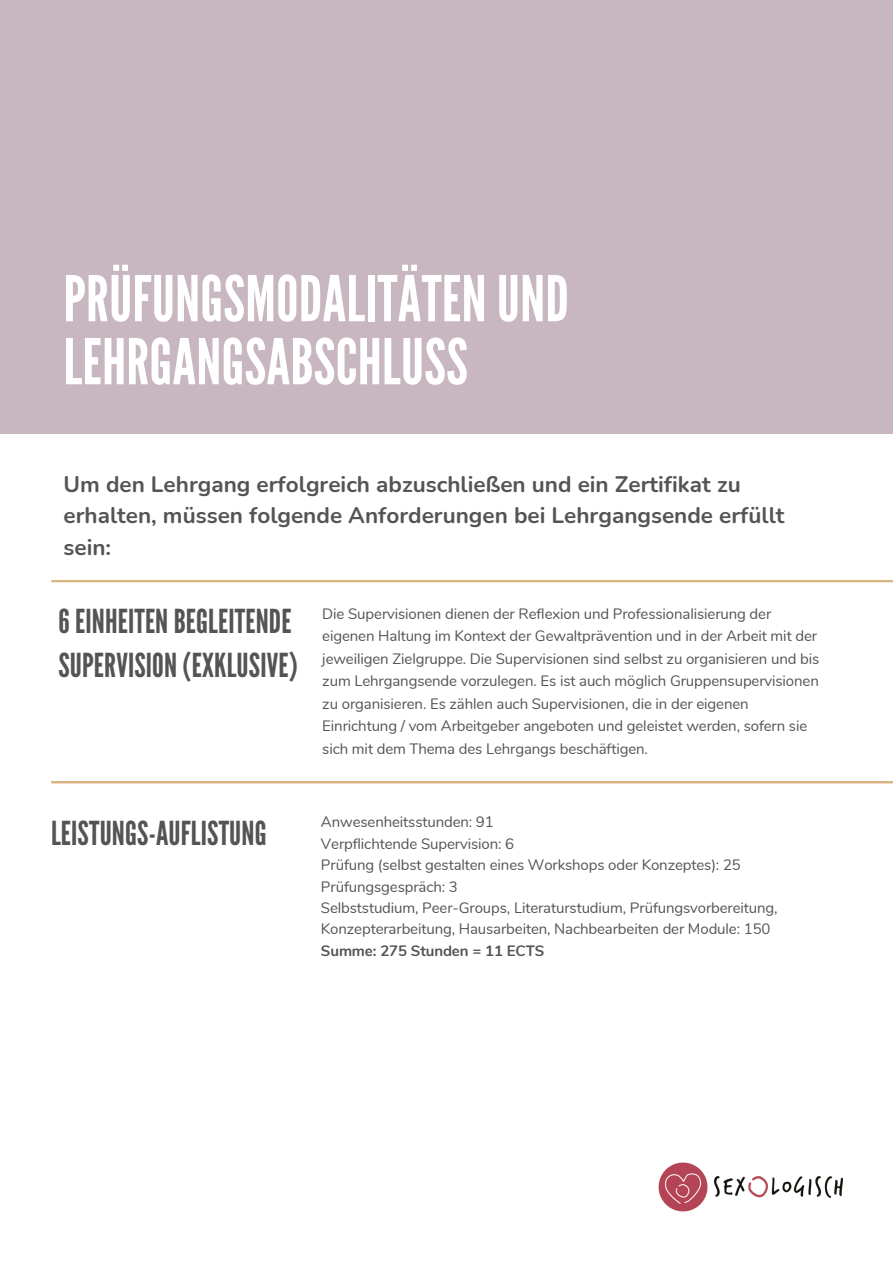
<style>
.page{position:relative;width:893px;height:1264px;background:#fff}
.page>*{position:absolute;margin:0;border:0;box-sizing:border-box;transform-origin:0 0}
.t1{font:63px/63px "League Gothic";letter-spacing:.005em;color:#fff}
.t2{font:33px/43.8px "League Gothic";letter-spacing:.005em;color:#555454}
.t3{font:700 22.5px/31.5px "Nunito";color:#555454}
.t4{font:15px/22.5px "Nunito";letter-spacing:-.01em;color:#555454}
.t5{font:700 15px "Nunito";letter-spacing:-.01em;color:#555454}
</style>
<div class="page">
<div style="left:0;top:0;width:892px;height:434px;background:#c8b6c0"></div>
<hr style="left:51px;top:580px;width:841px;height:2px;background:#d8b67f">
<hr style="left:51px;top:781px;width:841px;height:2px;background:#d8b67f">
<img style="left:714px;top:1176px;width:128px;height:21px">
<img style="left:658px;top:1162px;width:50px;height:50px">
<h1 class="t1" style="left:64px;top:269px;width:507px">PRÜFUNGSMODALITÄTEN UND<br>LEHRGANGSABSCHLUSS</h1>
<h3 class="t3" style="left:64px;top:468px;width:722px">Um den Lehrgang erfolgreich abzuschließen und ein Zertifikat zu erhalten, müssen folgende Anforderungen bei Lehrgangsende erfüllt sein:</h3>
<p class="t2" style="left:58px;top:600px;width:241px">6 EINHEITEN BEGLEITENDE<br>SUPERVISION (EXKLUSIVE)</p>
<p class="t4" style="left:322px;top:602px;width:450px">Die Supervisionen dienen der Reflexion und Professionalisierung der</p>
<p class="t4" style="left:322px;top:625px;width:498px">eigenen Haltung im Kontext der Gewaltprävention und in der Arbeit mit der jeweiligen Zielgruppe. Die Supervisionen sind selbst zu organisieren und bis zum Lehrgangsende vorzulegen. Es ist auch möglich Gruppensupervisionen zu organisieren. Es zählen auch Supervisionen, die in der eigenen Einrichtung / vom Arbeitgeber angeboten und geleistet werden, sofern sie sich mit dem Thema des Lehrgangs beschäftigen.</p>
<p class="t2" style="left:51px;top:812px;width:217px">LEISTUNGS-AUFLISTUNG</p>
<p class="t4" style="left:321px;top:811px;width:174px">Anwesenheitsstunden: 91</p>
<p class="t4" style="left:321px;top:832px;width:195px">Verpflichtende Supervision: 6</p>
<p class="t4" style="left:321px;top:854px;width:421px">Prüfung (selbst gestalten eines Workshops oder Konzeptes): 25</p>
<p class="t4" style="left:321px;top:875px;width:138px">Prüfungsgespräch: 3</p>
<p class="t4" style="left:321px;top:896px;width:458px">Selbststudium, Peer-Groups, Literaturstudium, Prüfungsvorbereitung,</p>
<p class="t4" style="left:321px;top:918px;width:451px">Konzepterarbeitung, Hausarbeiten, Nachbearbeiten der Module: 150</p>
<p class="t5" style="left:321px;top:940px;width:225px">Summe: 275 Stunden = 11 ECTS</p>
</div>
